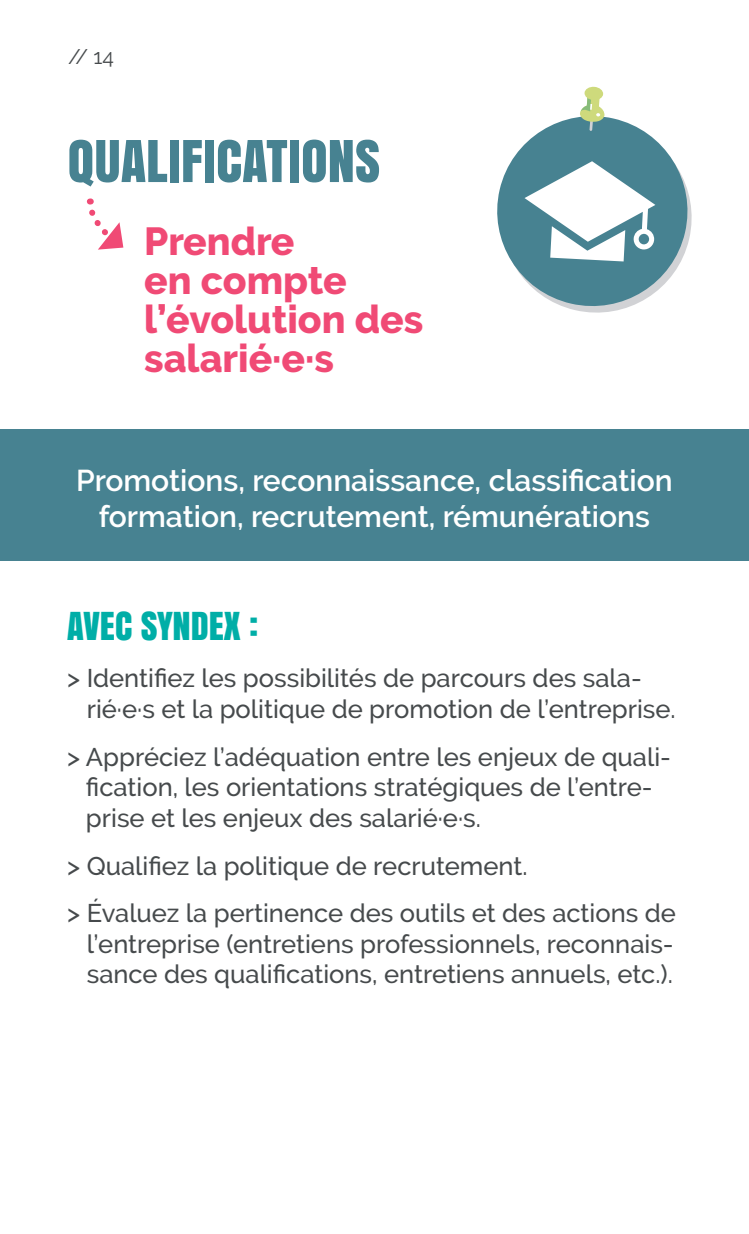
<style>
.page{position:relative;width:749px;height:1234px;background:#fff}
.page>*{position:absolute;margin:0;border:0;box-sizing:border-box;transform-origin:0 0}
.t1{font:54px "Anton";color:#478291}
.t2{font:800 39px/39px "Raleway";color:#f04a75}
.t3{font:36px "Anton";color:#00aea7}
.t4{font:600 30px/36px "Raleway";color:#fff;text-align:center}
.t5{font:500 25.5px/30.6px "Raleway";color:#464a4c}
.t6{font:21px "Raleway";color:#464a4c}
</style>
<div class="page">
<hr style="left:748px;top:429px;width:1px;height:132px;background:#ceda7c">
<div style="left:0;top:429px;width:748px;height:132px;background:#478291"></div>
<svg style="left:497px;top:117px;width:195px;height:196px;fill:#478291"></svg>
<div style="left:584px;top:86px;width:19px;height:14px;background:#ceda7c;border-radius:50%"></div>
<svg style="left:579px;top:94px;width:26px;height:37px"></svg>
<svg style="left:524px;top:161px;width:131px;height:100px"></svg>
<svg style="left:86px;top:198px;width:37px;height:51px"></svg>
<p class="t6" style="left:68px;top:45px;width:47px">// 14</p>
<h1 class="t1" style="left:68px;top:118px;width:314px">QUALIFICATIONS</h1>
<h2 class="t2" style="left:144px;top:222px;width:280px">Prendre<br>en compte l’évolution des salarié·e·s</h2>
<p class="t4" style="left:76px;top:462px;width:598px">Promotions, reconnaissance, classification formation, recrutement, rémunérations</p>
<h3 class="t3" style="left:67px;top:597px;width:193px">AVEC SYNDEX :</h3>
<p class="t5" style="left:87px;top:663px;width:590px;text-indent:-19px">&gt; Identifiez les possibilités de parcours des sala&shy;rié·e·s et la politique de promotion de l’entreprise.</p>
<p class="t5" style="left:86px;top:741px;width:586px;text-indent:-19px">&gt; Appréciez l’adéquation entre les enjeux de quali&shy;fication, les orientations stratégiques de l’entre&shy;prise et les enjeux des salarié·e·s.</p>
<p class="t5" style="left:67px;top:841px;width:610px;line-height:47.7px">&gt; Qualifiez la politique de recrutement.<br>&gt; Évaluez la pertinence des outils et des actions de</p>
<p class="t5" style="left:87px;top:928px;width:588px">l’entreprise (entretiens professionnels, reconnais&shy;sance des qualifications, entretiens annuels, etc.).</p>
</div>
